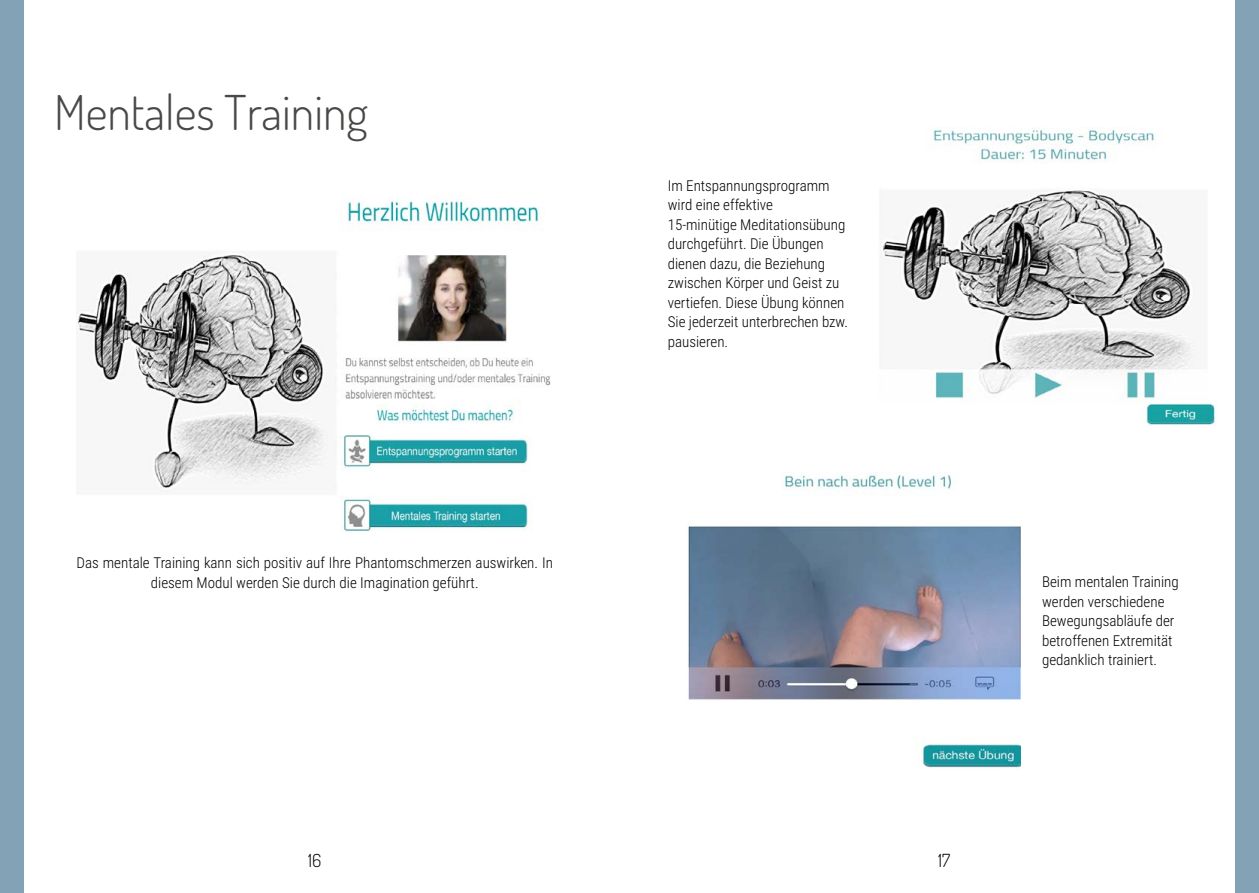
<style>
.page{position:relative;width:1259px;height:893px;background:#fff}
.page>*{position:absolute;margin:0;border:0;box-sizing:border-box;transform-origin:0 0}
.t1{font:300 48px "Dosis";color:#484847}
.t2{font:300 18px "Dosis";color:#000}
.t3{font:300 15px/19.5px "Roboto Condensed";color:#000}
</style>
<div class="page">
<div style="left:0;top:0;width:24px;height:893px;background:#84a2b5"></div>
<img style="left:77px;top:197px;width:474px;height:335px">
<img style="left:880px;top:128px;width:335px;height:297px">
<img style="left:688px;top:472px;width:332px;height:296px">
<div style="left:1234px;top:0;width:25px;height:893px;background:#84a2b5"></div>
<h1 class="t1" style="left:54px;top:81px;width:315px">Mentales Training</h1>
<p class="t3" style="left:77px;top:553px;width:478px;text-align:center">Das mentale Training kann sich positiv auf Ihre Phantomschmerzen auswirken. In diesem Modul werden Sie durch die Imagination geführt.</p>
<p class="t3" style="left:668px;top:175px;width:182px">Im Entspannungsprogramm wird eine effektive<br>15-minütige Meditationsübung durchgeführt. Die Übungen dienen dazu, die Beziehung zwischen Körper und Geist zu vertiefen. Diese Übung können<br>Sie jederzeit unterbrechen bzw. pausieren.</p>
<p class="t2" style="left:308px;top:848px;width:15px">16</p>
<p class="t2" style="left:938px;top:848px;width:14px">17</p>
<p class="t3" style="left:1042px;top:572px;width:138px">Beim mentalen Training werden verschiedene<br>Bewegungsabläufe der betroffenen Extremität gedanklich trainiert.</p>
</div>
